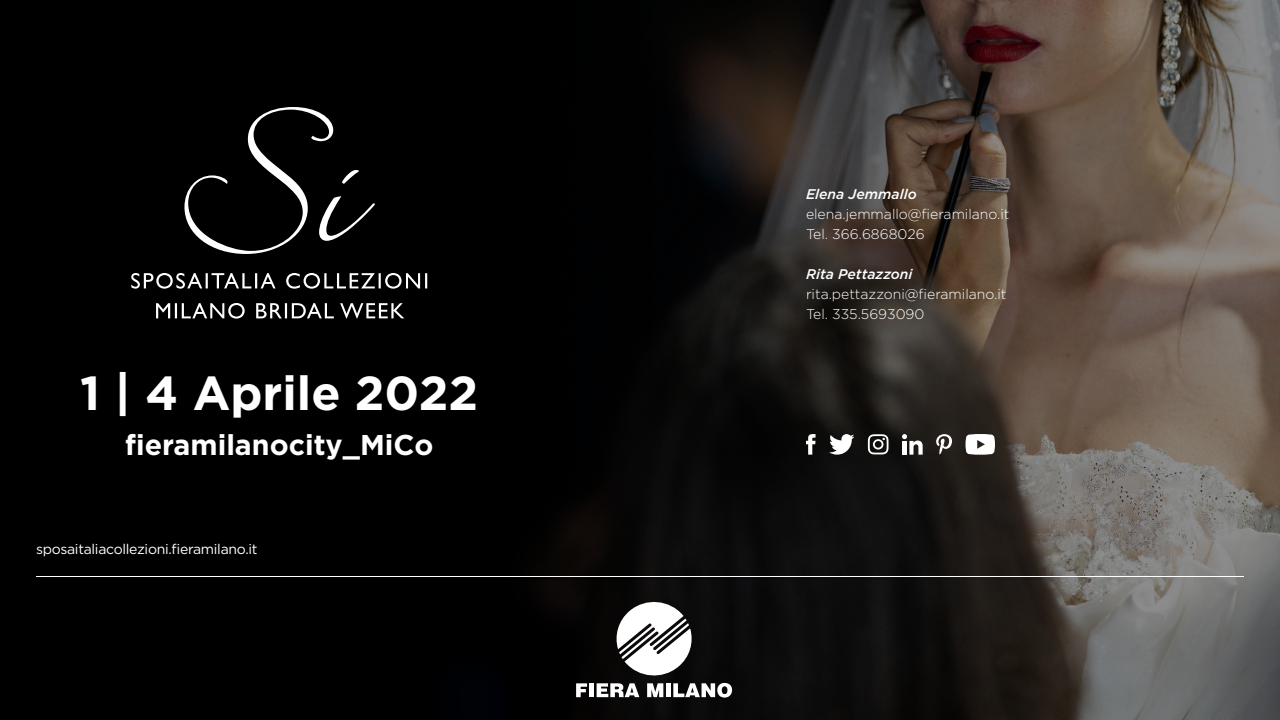
<style>
.page{position:relative;width:1280px;height:720px;background:#000}
.page>*{position:absolute;margin:0;border:0;box-sizing:border-box;transform-origin:0 0}
.t1{font:700 47.7px "Gotham";color:#fff}
.t2{font:700 28.6px "Gotham";color:#fff}
.t3{font:300 14px/20px "Gotham";color:#fff}
.t4{font:14px "Gotham";letter-spacing:-.02em;color:#fff}
.t5{font:italic 500 14px "Gotham";color:#fff}
</style>
<div class="page">
<img style="left:404px;top:0;width:876px;height:720px">
<hr style="left:36px;top:576px;width:1208px;height:1px;background:#fff">
<svg style="left:576px;top:683px;width:11px;height:14px"></svg>
<div style="left:589px;top:683px;width:5px;height:14px;background:#fff"></div>
<svg style="left:597px;top:598px;width:135px;height:100px"></svg>
<svg style="left:806px;top:434px;width:10px;height:21px"></svg>
<svg style="left:829px;top:434px;width:25px;height:21px"></svg>
<svg style="left:868px;top:434px;width:21px;height:20px"></svg>
<svg style="left:902px;top:434px;width:21px;height:21px"></svg>
<svg style="left:936px;top:434px;width:16px;height:21px"></svg>
<svg style="left:966px;top:434px;width:29px;height:21px"></svg>
<svg style="left:184px;top:107px;width:191px;height:147px"></svg>
<svg style="left:131px;top:273px;width:296px;height:16px"></svg>
<svg style="left:156px;top:303px;width:248px;height:16px"></svg>
<h1 class="t1" style="left:80px;top:366px;width:400px">1 | 4 Aprile 2022</h1>
<h2 class="t2" style="left:125px;top:428px;width:310px">fieramilanocity_MiCo</h2>
<p class="t4" style="left:36px;top:540px;width:223px">sposaitaliacollezioni.fieramilano.it</p>
<p class="t5" style="left:806px;top:186px;width:112px">Elena Jemmallo</p>
<p class="t3" style="left:806px;top:203px;width:205px">elena.jemmallo@fieramilano.it<br>Tel. 366.6868026</p>
<p class="t5" style="left:806px;top:266px;width:108px">Rita Pettazzoni</p>
<p class="t3" style="left:806px;top:283px;width:202px">rita.pettazzoni@fieramilano.it<br>Tel. 335.5693090</p>
</div>
